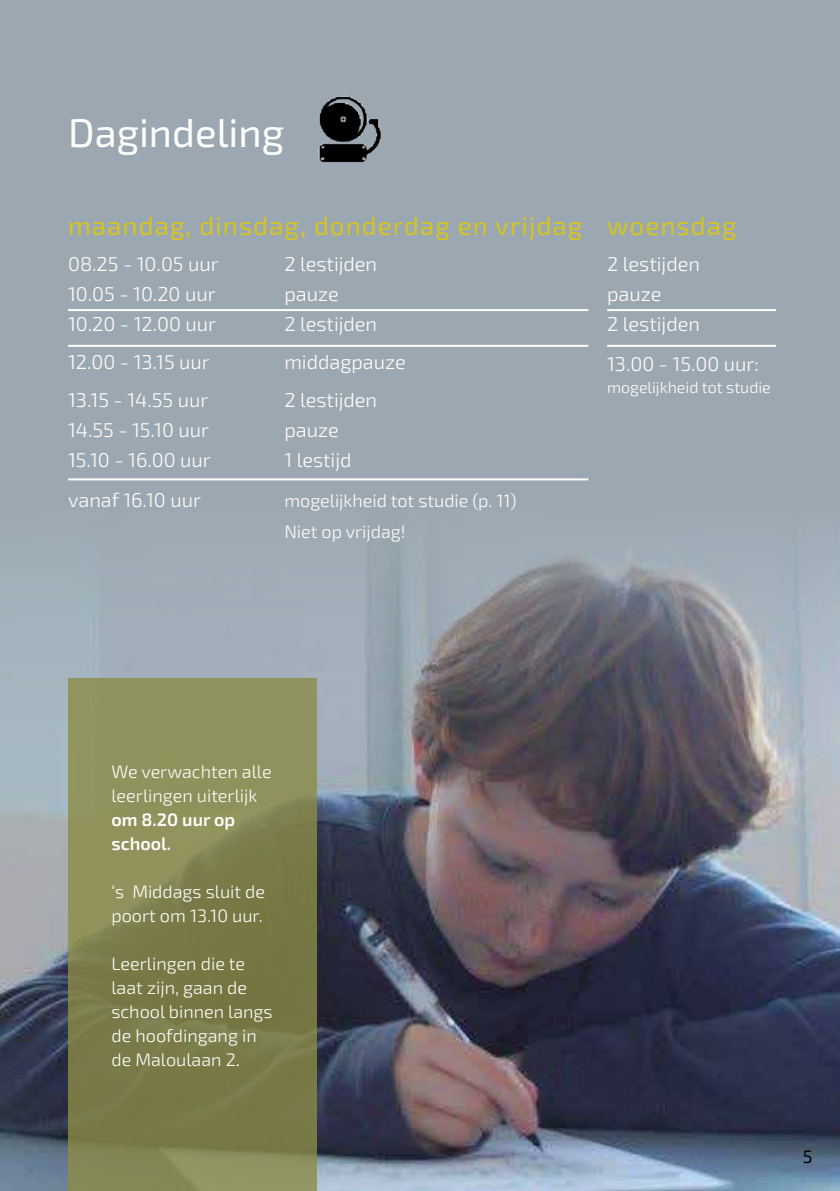
<style>
.page{position:relative;width:840px;height:1191px;background:#fff}
.page>*{position:absolute;margin:0;border:0;box-sizing:border-box;transform-origin:0 0}
.t1{font:40px "Exo 2.0";color:#fff}
.t2{font:26px "Exo 2.0";letter-spacing:.04em;color:#d5c521}
.t3{font:300 20px/30px "Exo 2.0";color:#fff}
.t4{font:300 18px/24px "Exo 2.0";color:#fff}
.t5{font:600 18px/23.8px "Exo 2.0";color:#fff}
.t6{font:18px "Exo 2.0";color:#000}
.t7{font:300 16px "Exo 2.0";color:#fff}
.s1{font-family:"Minion Pro";font-weight:400}
</style>
<div class="page">
<div style="left:0;top:0;width:839px;height:1102px;background:#9ca8b1"></div>
<img style="left:0;top:541px;width:839px;height:650px">
<svg style="left:68px;top:677px;width:248px;height:514px"></svg>
<img style="left:318px;top:96px;width:63px;height:67px">
<hr style="left:68px;top:309px;width:520px;height:2px;background:#fff">
<hr style="left:606px;top:309px;width:169px;height:2px;background:#fff">
<hr style="left:606px;top:345px;width:169px;height:2px;background:#fff">
<hr style="left:68px;top:345px;width:520px;height:2px;background:#fff">
<hr style="left:68px;top:478px;width:520px;height:2px;background:#fff">
<h1 class="t1" style="left:68px;top:109px;width:217px">Dagindeling</h1>
<h2 class="t2" style="left:68px;top:211px;width:515px">maandag, dinsdag, donderdag en vrijdag</h2>
<p class="t3" style="left:68px;top:250px;width:152px">08.25 - 10.05 uur</p>
<p class="t3" style="left:284px;top:250px;width:94px">2 lestijden</p>
<p class="t3" style="left:68px;top:280px;width:149px">10.05 - 10.20 uur</p>
<p class="t3" style="left:284px;top:280px;width:56px">pauze</p>
<p class="t3" style="left:68px;top:310px;width:149px">10.20 - 12.00 uur</p>
<p class="t3" style="left:284px;top:310px;width:94px">2 lestijden</p>
<p class="t3" style="left:68px;top:348px;width:143px">12.00 - 13.15 uur</p>
<p class="t3" style="left:284px;top:348px;width:123px">middagpauze</p>
<p class="t3" style="left:68px;top:386px;width:142px">13.15 - 14.55 uur</p>
<p class="t3" style="left:284px;top:386px;width:94px">2 lestijden</p>
<p class="t3" style="left:68px;top:416px;width:142px">14.55 - 15.10 uur</p>
<p class="t3" style="left:284px;top:416px;width:56px">pauze</p>
<p class="t3" style="left:68px;top:446px;width:144px">15.10 - 16.00 uur</p>
<p class="t3" style="left:284px;top:446px;width:69px">1 lestijd</p>
<p class="t3" style="left:68px;top:486px;width:134px">vanaf 16.10 uur</p>
<p class="t4" style="left:284px;top:486px;width:233px;line-height:30px">mogelijkheid tot studie (p. 11)<br>Niet op vrijdag!</p>
<h2 class="t2" style="left:606px;top:211px;width:131px">woensdag</h2>
<p class="t3" style="left:606px;top:250px;width:94px">2 lestijden pauze<br>2 lestijden</p>
<p class="t3" style="left:606px;top:350px;width:153px">13.00 - 15.00 uur:</p>
<p class="t7" style="left:606px;top:378px;width:165px">mogelijkheid tot studie</p>
<p class="t4" style="left:111px;top:760px;width:161px">We verwachten alle leerlingen uiterlijk</p>
<p class="t5" style="left:111px;top:808px;width:125px">om 8.20 uur op school.</p>
<p class="t4" style="left:111px;top:880px;width:155px">‘s Middags sluit de poort om 13.10 uur.</p>
<p class="t4" style="left:111px;top:952px;width:163px">Leerlingen die te laat zijn, gaan de school binnen langs de hoofdingang in de Maloulaan 2<span class="s1">.</span></p>
<p class="t6" style="left:802px;top:1146px;width:11px">5</p>
</div>
